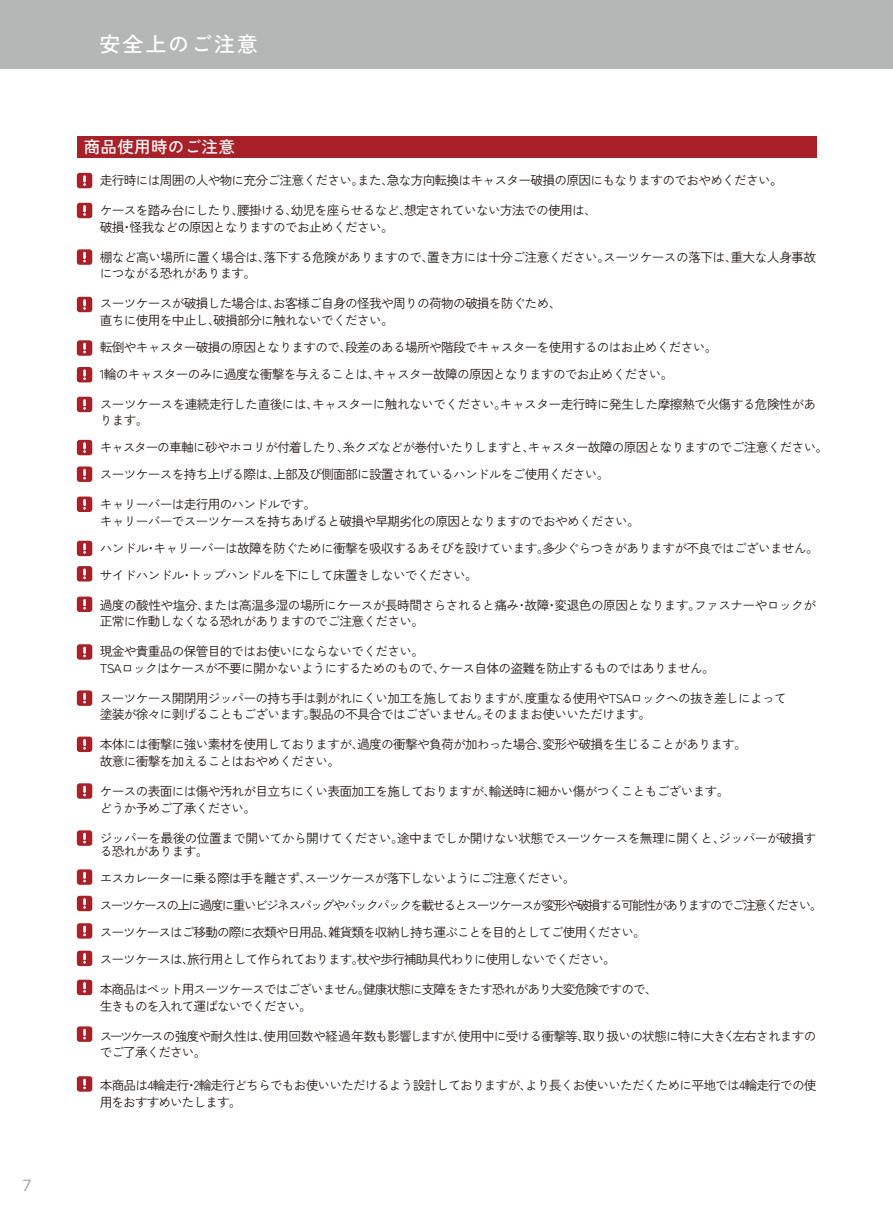
<style>
.page{position:relative;width:893px;height:1212px;background:#fff}
.page>*{position:absolute;margin:0;border:0;box-sizing:border-box;transform-origin:0 0}
.t1{font:500 21px "Zen Kaku Gothic New";letter-spacing:.09em;color:#fff}
.t2{font:500 16.5px "Zen Kaku Gothic New";letter-spacing:.02em;color:#fff}
.t3{font:15px "Koz Go Pr 6 N";color:#9fa0a0}
.t4{font:12.75px/16.5px "Zen Kaku Gothic New";letter-spacing:-.06em;color:#221815}
.t5{font:12.75px/27px "Zen Kaku Gothic New";letter-spacing:-.08em;color:#221815}
</style>
<div class="page">
<div style="left:0;top:0;width:893px;height:69px;background:#b5b6b6"></div>
<div style="left:77px;top:173px;width:15px;height:15px;background:#a82128;border-radius:3px"></div>
<svg style="left:83px;top:175px;width:3px;height:11px"></svg>
<div style="left:77px;top:203px;width:15px;height:15px;background:#a82128;border-radius:3px"></div>
<svg style="left:83px;top:205px;width:3px;height:11px"></svg>
<div style="left:77px;top:249px;width:15px;height:16px;background:#a82128;border-radius:3px"></div>
<svg style="left:83px;top:252px;width:3px;height:10px"></svg>
<div style="left:77px;top:297px;width:15px;height:15px;background:#a82128;border-radius:3px"></div>
<svg style="left:83px;top:299px;width:3px;height:11px"></svg>
<div style="left:77px;top:340px;width:15px;height:16px;background:#a82128;border-radius:3px"></div>
<svg style="left:83px;top:343px;width:3px;height:10px"></svg>
<div style="left:77px;top:367px;width:15px;height:15px;background:#a82128;border-radius:3px"></div>
<svg style="left:83px;top:369px;width:3px;height:11px"></svg>
<div style="left:77px;top:397px;width:15px;height:15px;background:#a82128;border-radius:3px"></div>
<svg style="left:83px;top:399px;width:3px;height:11px"></svg>
<div style="left:77px;top:440px;width:15px;height:15px;background:#a82128;border-radius:3px"></div>
<svg style="left:83px;top:442px;width:3px;height:11px"></svg>
<div style="left:77px;top:466px;width:15px;height:16px;background:#a82128;border-radius:3px"></div>
<svg style="left:83px;top:469px;width:3px;height:10px"></svg>
<div style="left:77px;top:496px;width:15px;height:16px;background:#a82128;border-radius:3px"></div>
<svg style="left:83px;top:499px;width:3px;height:11px"></svg>
<div style="left:77px;top:541px;width:15px;height:15px;background:#a82128;border-radius:3px"></div>
<svg style="left:83px;top:543px;width:3px;height:11px"></svg>
<div style="left:77px;top:566px;width:15px;height:15px;background:#a82128;border-radius:3px"></div>
<svg style="left:83px;top:568px;width:3px;height:11px"></svg>
<div style="left:77px;top:596px;width:15px;height:16px;background:#a82128;border-radius:3px"></div>
<svg style="left:83px;top:599px;width:3px;height:11px"></svg>
<div style="left:77px;top:690px;width:15px;height:16px;background:#a82128;border-radius:3px"></div>
<svg style="left:83px;top:693px;width:3px;height:10px"></svg>
<div style="left:77px;top:644px;width:15px;height:16px;background:#a82128;border-radius:3px"></div>
<svg style="left:83px;top:647px;width:3px;height:10px"></svg>
<div style="left:77px;top:736px;width:15px;height:16px;background:#a82128;border-radius:3px"></div>
<svg style="left:83px;top:739px;width:3px;height:11px"></svg>
<div style="left:77px;top:783px;width:15px;height:16px;background:#a82128;border-radius:3px"></div>
<svg style="left:83px;top:786px;width:3px;height:10px"></svg>
<div style="left:77px;top:136px;width:740px;height:21px;background:#a82128"></div>
<div style="left:77px;top:869px;width:15px;height:16px;background:#a82128;border-radius:3px"></div>
<svg style="left:83px;top:872px;width:3px;height:10px"></svg>
<div style="left:77px;top:896px;width:15px;height:15px;background:#a82128;border-radius:3px"></div>
<svg style="left:83px;top:898px;width:3px;height:11px"></svg>
<div style="left:77px;top:923px;width:15px;height:16px;background:#a82128;border-radius:3px"></div>
<svg style="left:83px;top:925px;width:3px;height:11px"></svg>
<div style="left:77px;top:951px;width:15px;height:15px;background:#a82128;border-radius:3px"></div>
<svg style="left:83px;top:953px;width:3px;height:11px"></svg>
<div style="left:77px;top:980px;width:15px;height:15px;background:#a82128;border-radius:3px"></div>
<svg style="left:83px;top:982px;width:3px;height:11px"></svg>
<div style="left:77px;top:1026px;width:15px;height:16px;background:#a82128;border-radius:3px"></div>
<svg style="left:83px;top:1029px;width:3px;height:10px"></svg>
<div style="left:77px;top:1076px;width:15px;height:16px;background:#a82128;border-radius:3px"></div>
<svg style="left:83px;top:1078px;width:3px;height:11px"></svg>
<div style="left:77px;top:830px;width:15px;height:16px;background:#a82128;border-radius:3px"></div>
<svg style="left:83px;top:833px;width:3px;height:10px"></svg>
<p class="t3" style="left:19px;top:1176px;width:17px">７</p>
<h1 class="t1" style="left:100px;top:27px;width:160px">安全上のご注意</h1>
<p class="t2" style="left:84px;top:134px;width:153px">商品使用時のご注意</p>
<p class="t4" style="left:100px;top:172px;width:685px">走行時には周囲の人や物に充分ご注意ください。また、急な方向転換はキャスター破損の原因にもなりますのでおやめください。</p>
<p class="t4" style="left:100px;top:202px;width:498px">ケースを踏み台にしたり、腰掛ける、幼児を座らせるなど、想定されていない方法での使用は、破損・怪我などの原因となりますのでお止めください。</p>
<p class="t4" style="left:100px;top:248px;width:718px">棚など高い場所に置く場合は、落下する危険がありますので、置き方には十分ご注意ください。スーツケースの落下は、重大な人身事故につながる恐れがあります。</p>
<p class="t4" style="left:100px;top:295px;width:463px">スーツケースが破損した場合は、お客様ご自身の怪我や周りの荷物の破損を防ぐため、直ちに使用を中止し、破損部分に触れないでください。</p>
<p class="t4" style="left:100px;top:333px;width:619px;line-height:27px">転倒やキャスター破損の原因となりますので、段差のある場所や階段でキャスターを使用するのはお止めください。<br>1輪のキャスターのみに過度な衝撃を与えることは、キャスター故障の原因となりますのでお止めください。</p>
<p class="t4" style="left:100px;top:395px;width:718px">スーツケースを連続走行した直後には、キャスターに触れないでください。キャスター走行時に発生した摩擦熱で火傷する危険性があります。</p>
<p class="t4" style="left:100px;top:433px;width:730px;line-height:27px">キャスターの車軸に砂やホコリが付着したり、糸クズなどが巻付いたりしますと、キャスター故障の原因となりますのでご注意ください。スーツケースを持ち上げる際は、上部及び側面部に設置されているハンドルをご使用ください。</p>
<p class="t4" style="left:100px;top:496px;width:542px">キャリーバーは走行用のハンドルです。<br>キャリーバーでスーツケースを持ちあげると破損や早期劣化の原因となりますのでおやめください。</p>
<p class="t4" style="left:100px;top:534px;width:721px;line-height:27px">ハンドル・キャリーバーは故障を防ぐために衝撃を吸収するあそびを設けています。多少ぐらつきがありますが不良ではございません。サイドハンドル・トップハンドルを下にして床置きしないでください。</p>
<p class="t4" style="left:100px;top:596px;width:718px">過度の酸性や塩分、または高温多湿の場所にケースが長時間さらされると痛み・故障・変退色の原因となります。ファスナーやロックが正常に作動しなくなる恐れがありますのでご注意ください。</p>
<p class="t4" style="left:100px;top:643px;width:617px">現金や貴重品の保管目的ではお使いにならないでください。<br>TSAロックはケースが不要に開かないようにするためのもので、ケース自体の盗難を防止するものではありません。</p>
<p class="t4" style="left:100px;top:689px;width:688px">スーツケース開閉用ジッパーの持ち手は剥がれにくい加工を施しておりますが、度重なる使用やTSAロックヘの抜き差しによって塗装が徐々に剥げることもございます。製品の不具合ではございません。そのままお使いいただけます。</p>
<p class="t4" style="left:100px;top:736px;width:649px">本体には衝撃に強い素材を使用しておりますが、過度の衝撃や負荷が加わった場合、変形や破損を生じることがあります。故意に衝撃を加えることはおやめください。</p>
<p class="t4" style="left:100px;top:782px;width:631px">ケースの表面には傷や汚れが目立ちにくい表面加工を施しておりますが、輸送時に細かい傷がつくこともございます。どうか予めご了承ください。</p>
<p class="t4" style="left:100px;top:830px;width:718px;line-height:13.5px">ジッパーを最後の位置まで開いてから開けてください。途中までしか開けない状態でスーツケースを無理に開くと、ジッパーが破損する恐れがあります。</p>
<p class="t5" style="left:100px;top:864px;width:724px">エスカレーターに乗る際は手を離さず、スーツケースが落下しないようにご注意ください。<br>スーツケースの上に過度に重いビジネスバッグやバックパックを載せるとスーツケースが変形や破損する可能性がありますのでご注意ください。スーツケースはご移動の際に衣類や日用品、雑貨類を収納し持ち運ぶことを目的としてご使用ください。<br>スーツケースは、旅行用として作られております。杖や歩行補助具代わりに使用しないでください。</p>
<p class="t5" style="left:100px;top:980px;width:559px;line-height:16.5px">本商品はペット用スーツケースではございません。健康状態に支障をきたす恐れがあり大変危険ですので、生きものを入れて運ばないでください。</p>
<p class="t4" style="left:100px;top:1027px;width:718px">スーツケースの強度や耐久性は、使用回数や経過年数も影響しますが、使用中に受ける衝撃等、取り扱いの状態に特に大きく左右されますのでご了承ください。</p>
<p class="t4" style="left:100px;top:1076px;width:718px">本商品は4輪走行・2輪走行どちらでもお使いいただけるよう設計しておりますが、より長くお使いいただくために平地では4輪走行での使用をおすすめいたします。</p>
</div>
